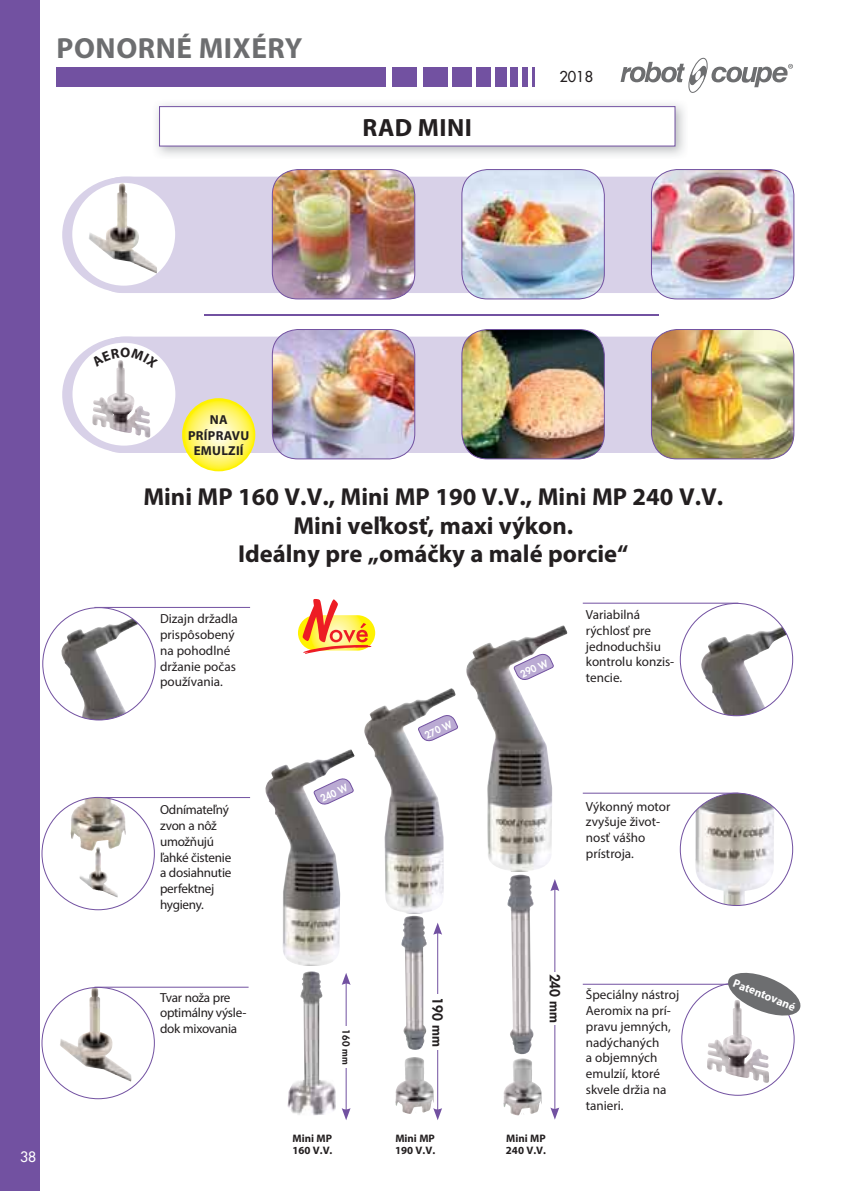
<style>
.page{position:relative;width:851px;height:1191px;background:#fff}
.page>*{position:absolute;margin:0;border:0;box-sizing:border-box;transform-origin:0 0}
.t1{font:700 29.2px "Myriad Pro";letter-spacing:.02em;color:#6d6e70}
.t2{font:700 25px "Myriad Pro";letter-spacing:.02em;color:#231f20}
.t3{font:700 24.6px/28.6px "Myriad Pro";color:#231f20;text-align:center}
.t4{font:14.6px "Futura";color:#231f20}
.t5{font:14px "Futura";color:#fff}
.t6{font:800 13.6px "Futura";color:#231f20}
.t7{font:13.2px/15.8px "Myriad Pro";color:#231f20}
.t8{font:13.2px/15.8px "Myriad Pro";letter-spacing:-.02em;color:#231f20}
.t9{font:700 13px/15.6px "Myriad Pro";letter-spacing:.02em;color:#231f20;text-align:center}
.t10{font:700 11.6px "Myriad Pro";color:#fff}
.t11{font:700 10.8px/12.4px "Myriad Pro";color:#231f20}
.t12{font:800 9.6px "Futura";color:#fff}
.t13{font:800 9.6px "Futura";color:#231f20}
</style>
<div class="page">
<div style="left:0;top:0;width:40px;height:1191px;background:#7251a1"></div>
<div style="left:56px;top:67px;width:330px;height:19px;background:#7251a1"></div>
<div style="left:393px;top:67px;width:24px;height:19px;background:#7251a1"></div>
<div style="left:423px;top:67px;width:24px;height:19px;background:#7251a1"></div>
<div style="left:452px;top:67px;width:19px;height:19px;background:#7251a1"></div>
<div style="left:475px;top:67px;width:15px;height:19px;background:#7251a1"></div>
<div style="left:495px;top:67px;width:11px;height:19px;background:#7251a1"></div>
<div style="left:510px;top:67px;width:8px;height:19px;background:#7251a1"></div>
<div style="left:522px;top:67px;width:5px;height:19px;background:#7251a1"></div>
<hr style="left:531px;top:67px;width:3px;height:19px;background:#7251a1">
<svg style="left:620px;top:57px;width:172px;height:36px"></svg>
<div style="left:96px;top:177px;width:698px;height:116px;background:#d8d1e8;border-radius:26px"></div>
<div style="left:62px;top:177px;width:130px;height:116px;background:#d8d1e8;border-radius:50%"></div>
<hr style="left:204px;top:314px;width:455px;height:2px;background:#7251a1">
<img style="left:272px;top:170px;width:142px;height:129px;border-radius:26px">
<div style="left:272px;top:169px;width:143px;height:130px;border:1px solid #7251a1;border-radius:26px"></div>
<img style="left:462px;top:170px;width:142px;height:129px;border-radius:26px">
<div style="left:461px;top:169px;width:143px;height:130px;border:1px solid #7251a1;border-radius:26px"></div>
<img style="left:651px;top:170px;width:142px;height:129px;border-radius:26px">
<div style="left:651px;top:169px;width:143px;height:130px;border:1px solid #7251a1;border-radius:26px"></div>
<div style="left:72px;top:183px;width:103px;height:103px;background:#fff;border-radius:50%"></div>
<img style="left:88px;top:183px;width:69px;height:90px">
<div style="left:96px;top:336px;width:698px;height:117px;background:#d8d1e8;border-radius:26px"></div>
<div style="left:62px;top:336px;width:130px;height:117px;background:#d8d1e8;border-radius:50%"></div>
<img style="left:272px;top:329px;width:142px;height:130px;border-radius:26px">
<div style="left:272px;top:329px;width:143px;height:130px;border:1px solid #7251a1;border-radius:26px"></div>
<img style="left:462px;top:329px;width:142px;height:130px;border-radius:26px">
<div style="left:461px;top:329px;width:143px;height:130px;border:1px solid #7251a1;border-radius:26px"></div>
<img style="left:651px;top:329px;width:142px;height:130px;border-radius:26px">
<div style="left:651px;top:329px;width:143px;height:130px;border:1px solid #7251a1;border-radius:26px"></div>
<svg style="left:182px;top:398px;width:73px;height:73px;background:#fef56b"></svg>
<div style="left:72px;top:343px;width:103px;height:102px;background:#fff;border-radius:50%"></div>
<img style="left:92px;top:368px;width:58px;height:69px">
<img style="left:401px;top:915px;width:25px;height:135px">
<img style="left:395px;top:1057px;width:29px;height:57px">
<hr style="left:437px;top:931px;width:1px;height:180px;background:#7251a1">
<svg style="left:433px;top:923px;width:9px;height:11px"></svg>
<svg style="left:433px;top:1108px;width:9px;height:12px"></svg>
<div style="left:430px;top:994px;width:16px;height:55px;background:#fff"></div>
<hr style="left:346px;top:981px;width:1px;height:130px;background:#7251a1">
<svg style="left:341px;top:973px;width:9px;height:12px"></svg>
<svg style="left:341px;top:1108px;width:9px;height:12px"></svg>
<div style="left:338px;top:1026px;width:16px;height:41px;background:#fff"></div>
<img style="left:507px;top:874px;width:26px;height:180px">
<img style="left:503px;top:1058px;width:29px;height:57px">
<svg style="left:455px;top:720px;width:3px;height:10px"></svg>
<hr style="left:554px;top:888px;width:1px;height:222px;background:#7251a1">
<svg style="left:550px;top:879px;width:9px;height:12px"></svg>
<svg style="left:550px;top:1107px;width:9px;height:12px"></svg>
<div style="left:547px;top:972px;width:16px;height:52px;background:#fff"></div>
<img style="left:287px;top:971px;width:49px;height:144px">
<img style="left:265px;top:749px;width:90px;height:217px">
<img style="left:364px;top:688px;width:91px;height:225px">
<img style="left:466px;top:625px;width:101px;height:246px">
<svg style="left:298px;top:615px;width:77px;height:35px"></svg>
<svg style="left:301px;top:599px;width:71px;height:55px"></svg>
<img style="left:156px;top:104px;width:528px;height:52px">
<div style="left:159px;top:107px;width:516px;height:39px;background:#fff"></div>
<div style="left:159px;top:106px;width:516px;height:40px;border:1px solid #7251a1"></div>
<img style="left:707px;top:1018px;width:62px;height:65px">
<hr style="left:582px;top:603px;width:156px;height:1px;background:#7251a1">
<hr style="left:582px;top:793px;width:156px;height:1px;background:#7251a1">
<hr style="left:582px;top:984px;width:156px;height:1px;background:#7251a1">
<hr style="left:94px;top:986px;width:154px;height:1px;background:#7251a1">
<img style="left:60px;top:987px;width:71px;height:94px">
<hr style="left:94px;top:797px;width:156px;height:1px;background:#7251a1">
<hr style="left:94px;top:607px;width:156px;height:1px;background:#7251a1">
<img style="left:60px;top:618px;width:78px;height:102px">
<img style="left:699px;top:626px;width:87px;height:89px">
<img style="left:693px;top:793px;width:83px;height:112px">
<svg style="left:725px;top:972px;width:76px;height:46px"></svg>
<svg style="left:42px;top:797px;width:112px;height:112px"></svg>
<img style="left:71px;top:799px;width:38px;height:51px">
<svg style="left:91px;top:348px;width:67px;height:20px"></svg>
<h1 class="t1" style="left:57px;top:38px;width:247px">PONORNÉ MIXÉRY</h1>
<h2 class="t2" style="left:362px;top:118px;width:111px">RAD MINI</h2>
<p class="t4" style="left:559px;top:70px;width:35px">2018</p>
<p class="t5" style="left:20px;top:1149px;width:18px">38</p>
<p class="t9" style="left:188px;top:413px;width:63px">NA<br>PRÍPRAVU<br>EMULZIÍ</p>
<h3 class="t3" style="left:143px;top:485px;width:581px">Mini MP 160 V.V., Mini MP 190 V.V., Mini MP 240 V.V.<br>Mini veľkosť, maxi výkon.<br>Ideálny pre „omáčky a malé porcie“</h3>
<p class="t7" style="left:160px;top:612px;width:79px">Dizajn držadla prispôsobený na pohodlné držanie počas používania.</p>
<p class="t8" style="left:160px;top:803px;width:73px">Odnímateľný zvon a nôž umožňujú ľahké čistenie a dosiahnutie perfektnej hygieny.</p>
<p class="t12" style="left:319px;top:795px;width:31px;rotate:-25deg">240 W</p>
<p class="t12" style="left:423px;top:731px;width:31px;rotate:-25deg">270 W</p>
<p class="t12" style="left:519px;top:670px;width:31px;rotate:-25deg">290 W</p>
<p class="t7" style="left:585px;top:608px;width:90px">Variabilná rýchlosť pre jednoduchšiu kontrolu konzis&shy;tencie.</p>
<p class="t7" style="left:585px;top:799px;width:86px">Výkonný motor zvyšuje život&shy;nosť vášho prístroja.</p>
<p class="t8" style="left:160px;top:990px;width:88px">Tvar noža pre optimálny výsle&shy;dok mixovania</p>
<p class="t13" style="left:351px;top:1029px;width:37px;rotate:90deg">160 mm</p>
<p class="t11" style="left:292px;top:1132px;width:42px">Mini MP<br>160 V.V.</p>
<p class="t6" style="left:444px;top:997px;width:51px;rotate:90deg">190 mm</p>
<p class="t11" style="left:395px;top:1132px;width:42px">Mini MP<br>190 V.V.</p>
<p class="t6" style="left:561px;top:973px;width:51px;rotate:90deg">240 mm</p>
<p class="t11" style="left:506px;top:1132px;width:42px">Mini MP<br>240 V.V.</p>
<p class="t7" style="left:585px;top:988px;width:95px">Špeciálny nástroj<br>Aeromix na prí&shy;pravu jemných, nadýchaných<br>a objemných emulzií, ktoré skvele držia na tanieri.</p>
<p class="t10" style="left:735px;top:978px;width:67px;rotate:22deg">Patentované</p>
</div>
